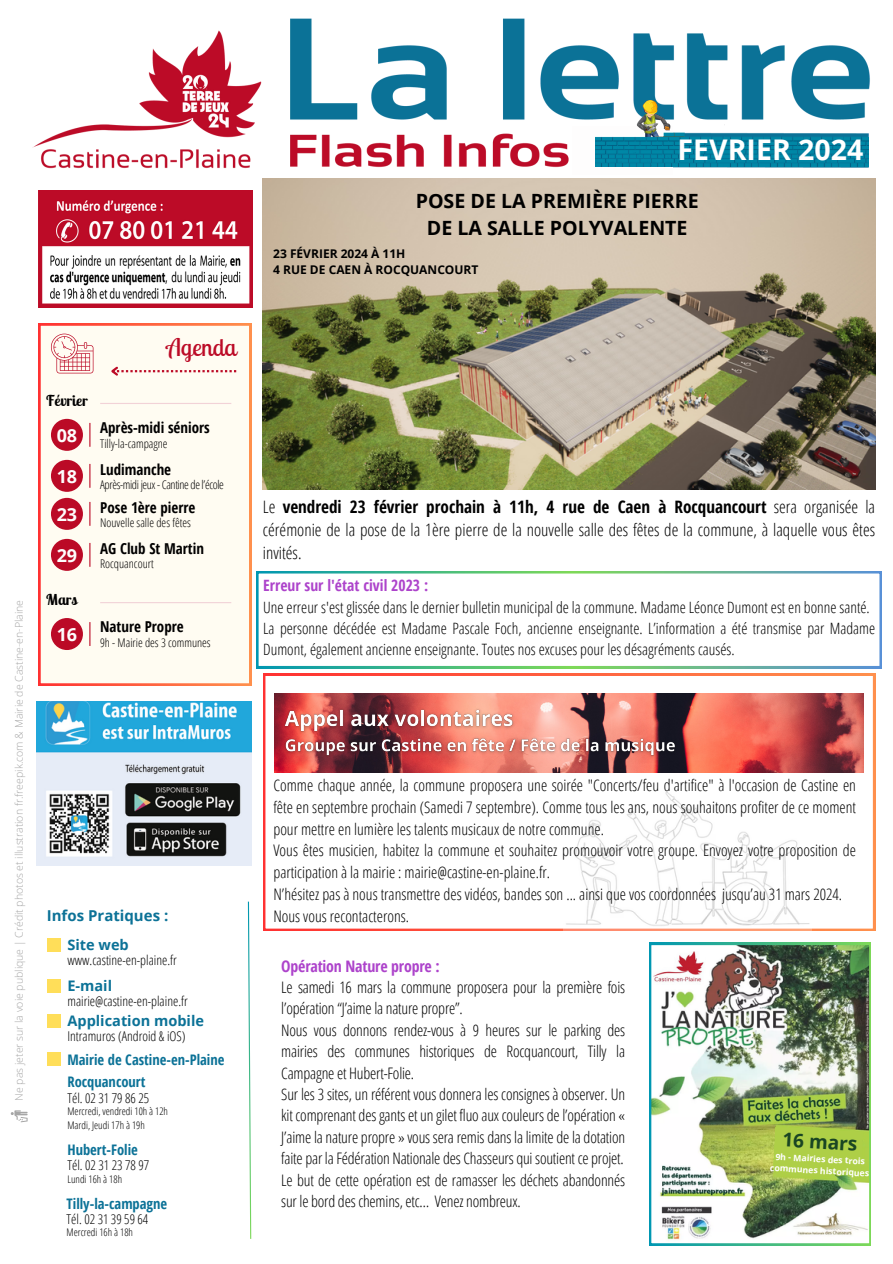
<style>
.page{position:relative;width:893px;height:1264px;background:#fff}
.page>*{position:absolute;margin:0;border:0;box-sizing:border-box;transform-origin:0 0}
.t1{font:700 28.5px "Open Sans";color:#fff}
.t2{font:700 24.6px "Open Sans";color:#fefdfd}
.t3{font:24.15px "Lobster Two";color:#bc0b27}
.t4{font:700 19.65px/26.8px "Open Sans";color:#000;text-align:center}
.t5{font:700 19.05px "Open Sans";color:#1a4523}
.t6{font:700 18px "Open Sans";color:#fefdfd}
.t7{font:300 17.1px/23.1px "Open Sans Condensed";color:#000;text-align:justify}
.t8{font:300 15.9px/21.3px "Open Sans Condensed";color:#000;text-align:justify}
.t9{font:700 15.9px "Open Sans Condensed";letter-spacing:-.01em;color:#ad43cb}
.t10{font:300 15.6px/21.3px "Open Sans Condensed";color:#000}
.t11{font:700 15.6px "Open Sans Condensed";color:#ad43cb}
.t12{font:700 15px "Open Sans Condensed";color:#000}
.t13{font:700 15px "Open Sans";color:#0c7297}
.t14{font:700 15px "Lobster Two";color:#000}
.t15{font:700 14.55px "Open Sans Condensed";color:#0c7297}
.t16{font:700 14.55px "Open Sans";color:#0c7297}
.t17{font:300 13.5px "Open Sans Condensed";color:#000}
.t18{font:300 12px "Open Sans Condensed";color:#000}
.t19{font:700 12px "Open Sans";color:#000}
.t20{font:300 12px "Open Sans Condensed";letter-spacing:-.03em;color:#000}
.t21{font:300 10.5px "Open Sans";color:#a6a6a6}
.t22{font:300 10.5px "Open Sans Condensed";color:#000}
.t23{font:700 8.7px "Open Sans";color:#fff}
.s1{font-weight:700}
</style>
<div class="page">
<img style="left:32px;top:30px;width:230px;height:139px">
<img style="left:290px;top:19px;width:580px;height:148px">
<img style="left:38px;top:190px;width:214px;height:117px">
<div style="left:38px;top:323px;width:213px;height:362px;background:#fffcf2"></div>
<svg style="left:51px;top:333px;width:42px;height:40px"></svg>
<svg style="left:109px;top:364px;width:127px;height:14px"></svg>
<svg style="left:11px;top:1110px;width:17px;height:12px"></svg>
<hr style="left:100px;top:403px;width:131px;height:1px;background:#f2d2d7">
<svg style="left:263px;top:673px;width:612px;height:257px"></svg>
<div style="left:51px;top:419px;width:32px;height:32px;background:#bb0a26;border-radius:50%"></div>
<svg style="left:89px;top:423px;width:1px;height:24px"></svg>
<div style="left:47px;top:938px;width:13px;height:13px;background:#ffde59"></div>
<div style="left:47px;top:978px;width:13px;height:14px;background:#ffde59"></div>
<div style="left:47px;top:1014px;width:13px;height:13px;background:#ffde59"></div>
<div style="left:47px;top:1052px;width:13px;height:13px;background:#ffde59"></div>
<svg style="left:247px;top:901px;width:5px;height:338px"></svg>
<img style="left:37px;top:701px;width:214px;height:164px">
<div style="left:51px;top:460px;width:32px;height:32px;background:#bb0a26;border-radius:50%"></div>
<svg style="left:89px;top:464px;width:1px;height:24px"></svg>
<div style="left:51px;top:498px;width:32px;height:32px;background:#bb0a26;border-radius:50%"></div>
<svg style="left:89px;top:502px;width:1px;height:24px"></svg>
<hr style="left:100px;top:602px;width:131px;height:1px;background:#f2d2d7">
<div style="left:51px;top:618px;width:32px;height:32px;background:#bb0a26;border-radius:50%"></div>
<svg style="left:89px;top:622px;width:1px;height:24px"></svg>
<div style="left:51px;top:539px;width:32px;height:32px;background:#bb0a26;border-radius:50%"></div>
<svg style="left:89px;top:543px;width:1px;height:24px"></svg>
<img style="left:563px;top:784px;width:248px;height:146px">
<img style="left:649px;top:942px;width:221px;height:303px">
<div style="left:772px;top:1126px;width:91px;height:48px;background:#aecf47"></div>
<img style="left:653px;top:951px;width:52px;height:33px">
<div style="left:572px;top:127px;width:100px;height:48px;background:#fefdfd"></div>
<img style="left:595px;top:100px;width:273px;height:67px">
<img style="left:263px;top:178px;width:612px;height:311px">
<img style="left:279px;top:703px;width:402px;height:59px">
<svg style="left:256px;top:571px;width:625px;height:97px"></svg>
<p class="t21" style="left:11px;top:1100px;width:502px;rotate:-90deg">Ne pas jeter sur la voie publique | Crédit photos et illustration fr.freepik.com &amp; Mairie de Castine-en-Plaine</p>
<p class="t14" style="left:46px;top:391px;width:43px">Février</p>
<p class="t3" style="left:166px;top:332px;width:71px">Agenda</p>
<p class="t6" style="left:57px;top:422px;width:22px">08</p>
<p class="t12" style="left:100px;top:417px;width:111px">Après-midi séniors</p>
<p class="t18" style="left:100px;top:435px;width:69px">Tilly-la-campagne</p>
<p class="t6" style="left:57px;top:463px;width:22px">18</p>
<p class="t12" style="left:100px;top:458px;width:72px">Ludimanche</p>
<p class="t20" style="left:100px;top:476px;width:125px">Après-midi jeux - Cantine de l’école</p>
<p class="t6" style="left:57px;top:501px;width:22px">23</p>
<p class="t12" style="left:100px;top:496px;width:97px">Pose 1ère pierre</p>
<p class="t18" style="left:100px;top:514px;width:92px">Nouvelle salle des fêtes</p>
<p class="t6" style="left:57px;top:542px;width:22px">29</p>
<p class="t14" style="left:46px;top:590px;width:33px">Mars</p>
<p class="t12" style="left:100px;top:537px;width:105px">AG Club St Martin</p>
<p class="t18" style="left:100px;top:555px;width:55px">Rocquancourt</p>
<p class="t6" style="left:57px;top:621px;width:22px">16</p>
<p class="t12" style="left:100px;top:616px;width:85px">Nature Propre</p>
<p class="t18" style="left:100px;top:634px;width:112px">9h - Mairie des 3 communes</p>
<p class="t13" style="left:47px;top:904px;width:123px">Infos Pratiques :</p>
<p class="t16" style="left:67px;top:934px;width:63px">Site web</p>
<h1 class="t17" style="left:67px;top:950px;width:111px">www.castine-en-plaine.fr</h1>
<h2 class="t16" style="left:67px;top:975px;width:46px">E-mail</h2>
<p class="t17" style="left:67px;top:991px;width:122px">mairie@castine-en-plaine.fr</p>
<p class="t16" style="left:67px;top:1010px;width:138px">Application mobile</p>
<h3 class="t17" style="left:67px;top:1026px;width:120px">Intramuros (Android &amp; iOS)</h3>
<p class="t15" style="left:67px;top:1048px;width:158px">Mairie de Castine-en-Plaine</p>
<p class="t15" style="left:67px;top:1071px;width:80px">Rocquancourt</p>
<p class="t17" style="left:67px;top:1088px;width:83px">Tél. 02 31 79 86 25</p>
<p class="t22" style="left:67px;top:1104px;width:102px">Mercredi, vendredi 10h à 12h</p>
<p class="t22" style="left:67px;top:1118px;width:79px">Mardi, Jeudi 17h à 19h</p>
<p class="t15" style="left:67px;top:1139px;width:72px">Hubert-Folie</p>
<p class="t17" style="left:67px;top:1155px;width:83px">Tél. 02 31 23 78 97</p>
<p class="t22" style="left:67px;top:1171px;width:56px">Lundi 16h à 18h</p>
<p class="t15" style="left:67px;top:1192px;width:102px">Tilly-la-campagne</p>
<p class="t17" style="left:67px;top:1209px;width:83px">Tél. 02 31 39 59 64</p>
<p class="t22" style="left:67px;top:1225px;width:68px">Mercredi 16h à 18h</p>
<p class="t1" style="left:677px;top:129px;width:187px">FEVRIER 2024</p>
<p class="t2" style="left:691px;top:132px;width:162px">FEVRIER 2024</p>
<p class="t4" style="left:415px;top:187px;width:284px">POSE DE LA PREMIÈRE PIERRE<br>DE LA SALLE POLYVALENTE</p>
<p class="t19" style="left:273px;top:245px;width:134px">23 FÉVRIER 2024 À 11H</p>
<p class="t19" style="left:273px;top:261px;width:207px">4 RUE DE CAEN À ROCQUANCOURT</p>
<p class="t7" style="left:263px;top:494px;width:613px">Le <span class="s1">vendredi 23 février prochain à 11h, 4 rue de Caen à Rocquancourt</span> sera organisée la cérémonie de la pose de la 1ère pierre de la nouvelle salle des fêtes de la commune, à laquelle vous êtes invités.</p>
<p class="t11" style="left:263px;top:574px;width:166px">Erreur sur l'état civil 2023 :</p>
<p class="t10" style="left:263px;top:596px;width:608px">Une erreur s'est glissée dans le dernier bulletin municipal de la commune. Madame Léonce Dumont est en bonne santé.</p>
<p class="t10" style="left:263px;top:617px;width:613px">La personne décédée est Madame Pascale Foch, ancienne enseignante. L’information a été transmise par Madame<br>Dumont, également ancienne enseignante. Toutes nos excuses pour les désagréments causés.</p>
<p class="t8" style="left:273px;top:774px;width:584px;line-height:21.8px">Comme chaque année, la commune proposera une soirée "Concerts/feu d'artifice" à l'occasion de Castine en fête en septembre prochain (Samedi 7 septembre). Comme tous les ans, nous souhaitons profiter de ce moment pour mettre en lumière les talents musicaux de notre commune.</p>
<p class="t8" style="left:273px;top:839px;width:584px;line-height:21.8px">Vous êtes musicien, habitez la commune et souhaitez promouvoir votre groupe. Envoyez votre proposition de participation à la mairie : mairie@castine-en-plaine.fr.</p>
<p class="t8" style="left:273px;top:883px;width:570px">N’hésitez pas à nous transmettre des vidéos, bandes son ... ainsi que vos coordonnées jusqu’au 31 mars 2024.</p>
<p class="t8" style="left:273px;top:904px;width:137px">Nous vous recontacterons.</p>
<p class="t9" style="left:281px;top:954px;width:160px">Opération Nature propre :</p>
<p class="t8" style="left:281px;top:976px;width:345px">Le samedi 16 mars la commune proposera pour la première fois l’opération “J’aime la nature propre”.</p>
<p class="t8" style="left:281px;top:1018px;width:345px">Nous vous donnons rendez-vous à 9 heures sur le parking des mairies des communes historiques de Rocquancourt, Tilly la Campagne et Hubert-Folie.</p>
<p class="t8" style="left:281px;top:1083px;width:345px">Sur les 3 sites, un référent vous donnera les consignes à observer. Un kit comprenant des gants et un gilet fluo aux couleurs de l’opération « J’aime la nature propre » vous sera remis dans la limite de la dotation faite par la Fédération Nationale des Chasseurs qui soutient ce projet.</p>
<p class="t8" style="left:281px;top:1168px;width:345px">Le but de cette opération est de ramasser les déchets abandonnés sur le bord des chemins, etc… Venez nombreux.</p>
<p class="t5" style="left:783px;top:1125px;width:77px;rotate:4deg">16 mars</p>
<p class="t23" style="left:775px;top:1150px;width:91px;rotate:3deg">9h - Mairies des trois</p>
<h4 class="t23" style="left:770px;top:1161px;width:101px;rotate:3deg">communes historiques</h4>
</div>
